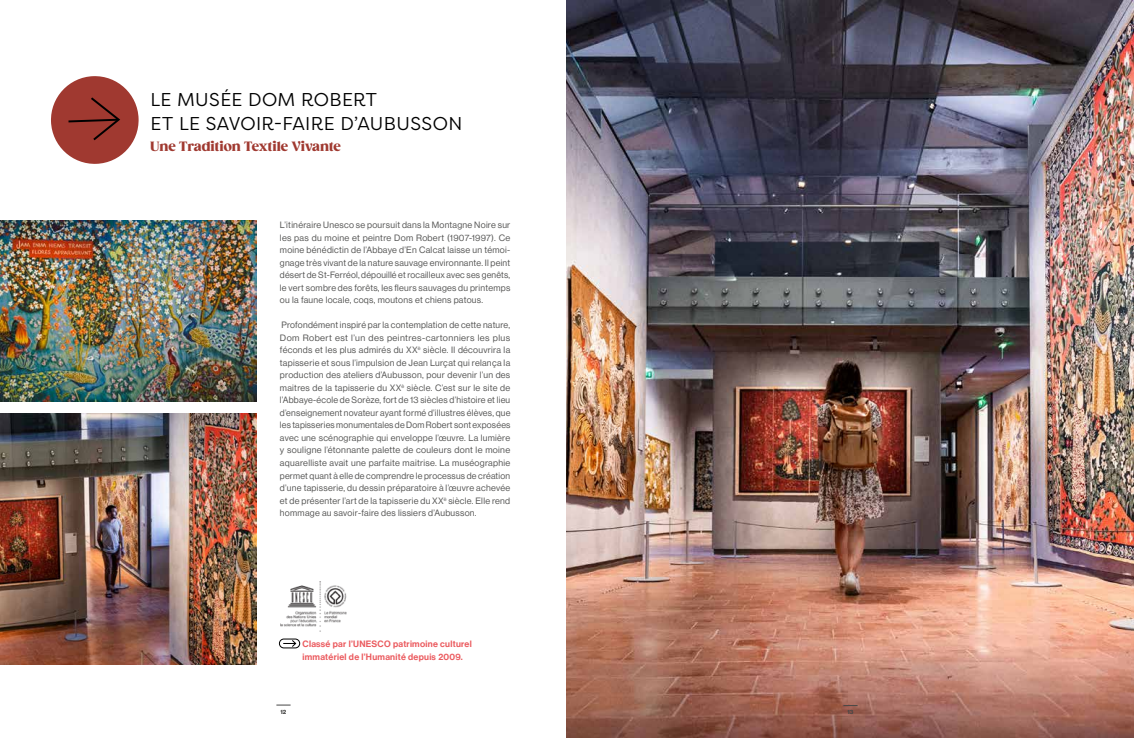
<style>
.page{position:relative;width:1134px;height:738px;background:#fff}
.page>*{position:absolute;margin:0;border:0;box-sizing:border-box;transform-origin:0 0}
.t1{font:18.5px/24px "Filson Pro";letter-spacing:.02em;color:#000}
.t2{font:900 13px "Gazpacho";color:#a03930}
.t3{font:9px/12.5px "Neue Haas Display";letter-spacing:.03em;color:#575756;text-align:justify}
.t4{font:9px/13px "Neue Haas Display Mediu";letter-spacing:.03em;color:#eb5a5e}
.t5{font:700 6px "Neue Haas Display";color:#474746}
</style>
<div class="page">
<img style="left:281px;top:581px;width:66px;height:50px">
<img style="left:0;top:221px;width:256px;height:180px">
<img style="left:0;top:413px;width:256px;height:250px">
<div style="left:279px;top:638px;width:21px;height:9px;border:1px solid #000;border-radius:4px"></div>
<svg style="left:283px;top:639px;width:13px;height:7px"></svg>
<img style="left:567px;top:0;width:567px;height:737px">
<svg style="left:51px;top:76px;width:88px;height:88px"></svg>
<svg style="left:276px;top:704px;width:15px;height:1px"></svg>
<svg style="left:843px;top:704px;width:14px;height:1px"></svg>
<h1 class="t1" style="left:150px;top:87px;width:313px">LE MUSÉE DOM ROBERT<br>ET LE SAVOIR-FAIRE D’AUBUSSON</h1>
<h2 class="t2" style="left:150px;top:138px;width:192px">Une Tradition Textile Vivante</h2>
<p class="t3" style="left:280px;top:219px;width:232px">L’itinéraire Unesco se poursuit dans la Montagne Noire sur les pas du moine et peintre Dom Robert (1907-1997). Ce moine bénédictin de l’Abbaye d’En Calcat laisse un témoi&shy;gnage très vivant de la nature sauvage environnante. Il peint désert de St-Ferréol, dépouillé et rocailleux avec ses genêts, le vert sombre des forêts, les fleurs sauvages du printemps ou la faune locale, coqs, moutons et chiens patous.</p>
<p class="t3" style="left:280px;top:319px;width:232px">Profondément inspiré par la contemplation de cette nature, Dom Robert est l’un des peintres-cartonniers les plus féconds et les plus admirés du XX<sup>è</sup> siècle. Il découvrira la tapisserie et sous l’impulsion de Jean Lurçat qui relança la production des ateliers d’Aubusson, pour devenir l’un des maitres de la tapisserie du XX<sup>è</sup> siècle. C’est sur le site de l’Abbaye-école de Sorèze, fort de 13 siècles d’histoire et lieu d’enseignement novateur ayant formé d’illustres élèves, que les tapisseries monumentales de Dom Robert sont exposées avec une scénographie qui enveloppe l’œuvre. La lumière y souligne l’étonnante palette de couleurs dont le moine aquarelliste avait une parfaite maitrise. La muséographie permet quant à elle de comprendre le processus de création d’une tapisserie, du dessin préparatoire à l’œuvre achevée et de présenter l’art de la tapisserie du XX<sup>è</sup> siècle. Elle rend hommage au savoir-faire des lissiers d’Aubusson.</p>
<p class="t4" style="left:303px;top:637px;width:171px">Classé par l’UNESCO patrimoine culturel immatériel de l’Humanité depuis 2009.</p>
<p class="t5" style="left:281px;top:707px;width:7px">12</p>
<p class="t5" style="left:847px;top:708px;width:8px">13</p>
</div>
